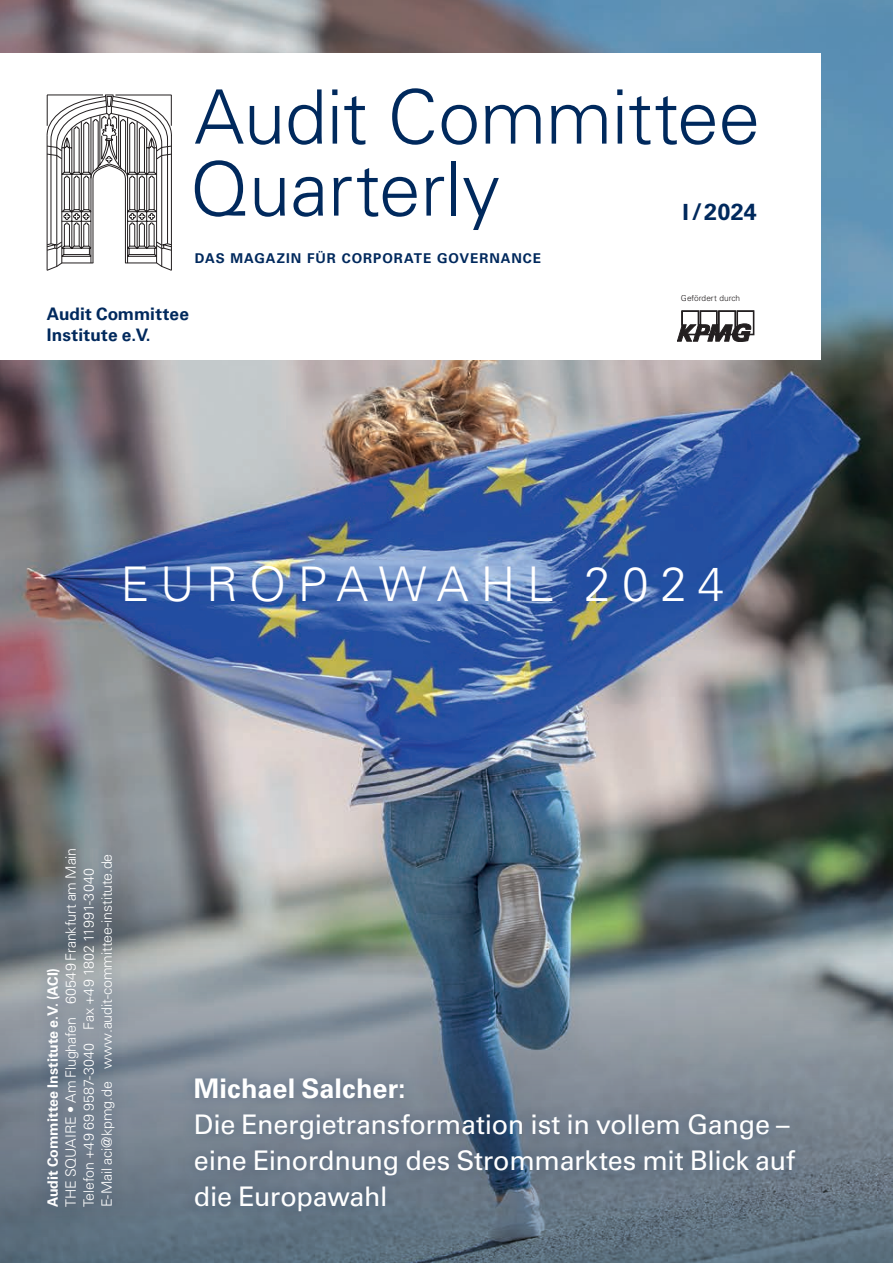
<style>
.page{position:relative;width:893px;height:1263px;background:#fff}
.page>*{position:absolute;margin:0;border:0;box-sizing:border-box;transform-origin:0 0}
.t1{font:300 75px/72px "Univers LT Std";letter-spacing:-.005em;color:#00295d}
.t2{font:300 47.85px "Univers LT Std";letter-spacing:.235em;color:#fff}
.t3{font:27px/36px "Univers LT Std";letter-spacing:-.01em;color:#fff}
.t4{font:700 27px "Univers LT Std";letter-spacing:.005em;color:#fff}
.t5{font:700 23.25px "Univers LT Std";color:#00295d}
.t6{font:700 17.25px/21.1px "Univers LT Std";letter-spacing:.01em;color:#00295d}
.t7{font:300 14.25px/18px "Univers LT Std";letter-spacing:-.01em;color:#fff}
.t8{font:700 14.25px "Univers LT Std";color:#fff}
.t9{font:700 13.5px "Univers LT Std";letter-spacing:.07em;color:#00295d}
.t10{font:300 8.4px "Univers LT Std";color:#231f20}
.s1{font-size:22.2px}
</style>
<div class="page">
<img style="left:0;top:0;width:893px;height:942px">
<div style="left:0;top:53px;width:821px;height:306px;background:#fff"></div>
<svg style="left:47px;top:95px;width:125px;height:176px"></svg>
<svg style="left:677px;top:310px;width:77px;height:32px"></svg>
<svg style="left:0;top:942px;width:893px;height:321px;background:#778590"></svg>
<div style="left:181px;top:1064px;width:627px;height:159px;background:#00295d;opacity:.35"></div>
<div style="left:34px;top:835px;width:94px;height:385px;background:#00295d;opacity:.35"></div>
<h1 class="t1" style="left:190px;top:81px;width:572px">Audit Committee<br>Quarterly</h1>
<h3 class="t5" style="left:682px;top:198px;width:76px"><span class="s1">I</span>/2024</h3>
<p class="t9" style="left:195px;top:250px;width:348px">DAS MAGAZIN FÜR CORPORATE GOVERNANCE</p>
<p class="t6" style="left:47px;top:303px;width:144px">Audit Committee<br>Institute e.V.</p>
<p class="t10" style="left:681px;top:293px;width:61px">Gefördert durch</p>
<h2 class="t2" style="left:120px;top:556px;width:605px">EUROPAWAHL 2024</h2>
<p class="t7" style="left:62px;top:1207px;width:361px;rotate:-90deg">THE SQUAIRE • Am Flughafen 60549 Frankfurt am Main<br>Telefon +49 69 9587-3040 Fax +49 1802 11991-3040<br>E-Mail aci@kpmg.de www.audit-committee-institute.de</p>
<p class="t8" style="left:45px;top:1207px;width:241px;rotate:-90deg">Audit Committee Institute e.V. (ACI)</p>
<h3 class="t4" style="left:194px;top:1072px;width:213px">Michael Salcher:</h3>
<h3 class="t3" style="left:194px;top:1106px;width:602px">Die Energietransformation ist in vollem Gange – eine Einordnung des Strommarktes mit Blick auf</h3>
<h3 class="t3" style="left:194px;top:1178px;width:195px">die Europawahl</h3>
</div>
